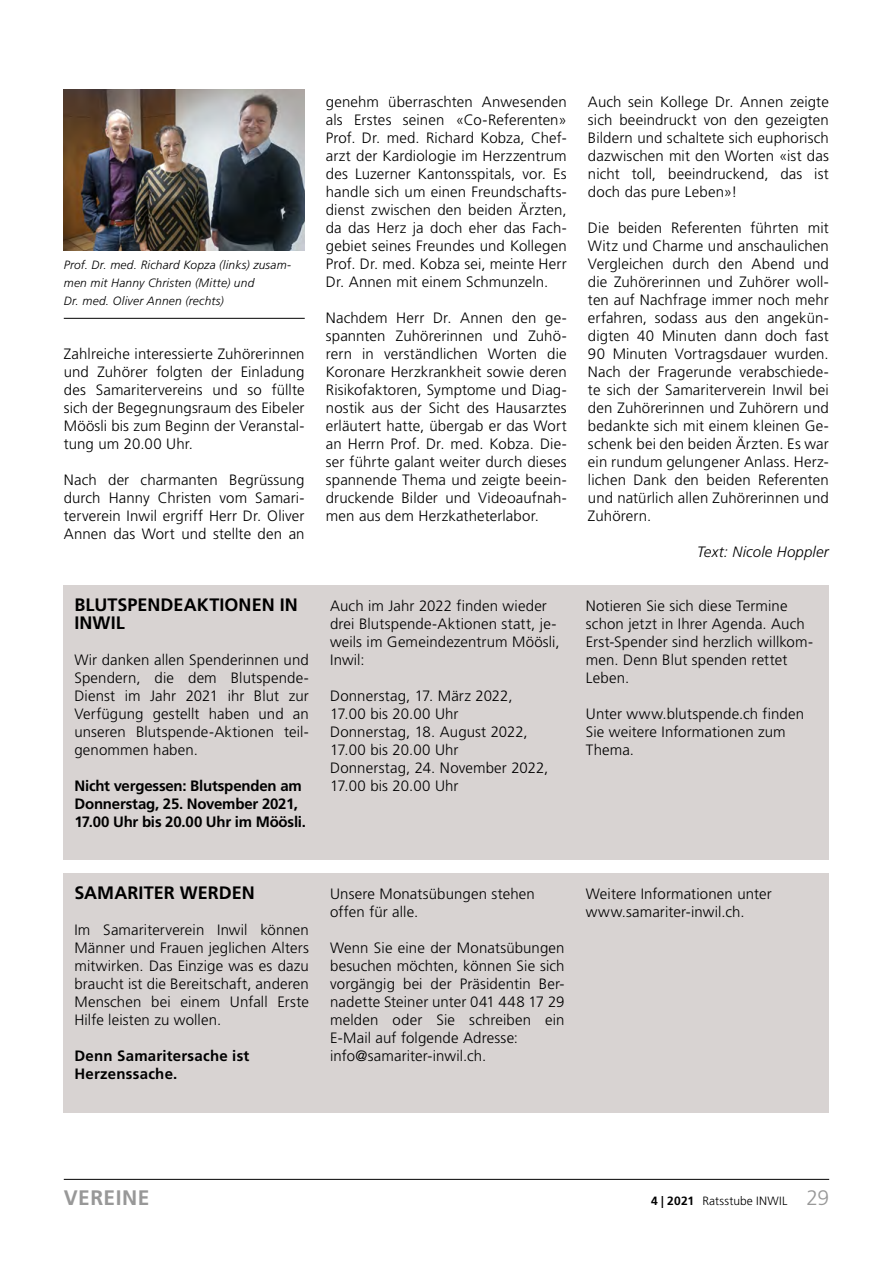
<style>
.page{position:relative;width:893px;height:1263px;background:#fff}
.page>*{position:absolute;margin:0;border:0;box-sizing:border-box;transform-origin:0 0}
.t1{font:700 21px "Frutiger LT Std";letter-spacing:.02em;color:#989898}
.t2{font:700 18px/18px "Frutiger LT Std";color:#000}
.t3{font:300 15px/18px "Frutiger LT Std";letter-spacing:.01em;color:#000;text-align:justify}
.t4{font:700 15px/18px "Frutiger LT Std";letter-spacing:-.01em;color:#000}
.t5{font:700 15px/18px "Frutiger LT Std";letter-spacing:.015em;color:#000}
.t6{font:italic 300 15px "Frutiger LT Std";letter-spacing:.01em;color:#000}
.t7{font:italic 300 12px/18px "Frutiger LT Std";letter-spacing:.015em;color:#000}
.t8{font:300 12px "Frutiger LT Std";letter-spacing:.015em;color:#000}
.s1{font-weight:700}
.s2{font-size:21px;color:#989898}
</style>
<div class="page">
<hr style="left:64px;top:1179px;width:765px;height:1px;background:#000">
<img style="left:64px;top:90px;width:241px;height:161px">
<hr style="left:64px;top:318px;width:241px;height:1px;background:#000">
<div style="left:64px;top:585px;width:765px;height:275px;background:#d8d3d2"></div>
<div style="left:64px;top:873px;width:765px;height:239px;background:#d8d3d2"></div>
<p class="t7" style="left:64px;top:256px;width:229px">Prof. Dr. med. Richard Kopza (links) zusam&shy;men mit Hanny Christen (Mitte) und<br>Dr. med. Oliver Annen (rechts)</p>
<p class="t3" style="left:64px;top:345px;width:242px">Zahlreiche interessierte Zuhörerinnen und Zuhörer folgten der Einladung des Samaritervereins und so füllte sich der Begegnungsraum des Eibeler Möösli bis zum Beginn der Veranstal&shy;tung um 20.00 Uhr.</p>
<p class="t3" style="left:64px;top:471px;width:242px">Nach der charmanten Begrüssung durch Hanny Christen vom Samari&shy;terverein Inwil ergriff Herr Dr. Oliver Annen das Wort und stellte den an</p>
<p class="t3" style="left:326px;top:93px;width:242px">genehm überraschten Anwesenden als Erstes seinen «Co-Referenten» Prof. Dr. med. Richard Kobza, Chef&shy;arzt der Kardiologie im Herzzentrum des Luzerner Kantonsspitals, vor. Es handle sich um einen Freundschafts&shy;dienst zwischen den beiden Ärzten, da das Herz ja doch eher das Fach&shy;gebiet seines Freundes und Kollegen Prof. Dr. med. Kobza sei, meinte Herr Dr. Annen mit einem Schmunzeln.</p>
<p class="t3" style="left:326px;top:309px;width:242px">Nachdem Herr Dr. Annen den ge&shy;spannten Zuhörerinnen und Zuhö&shy;rern in verständlichen Worten die Koronare Herzkrankheit sowie deren Risikofaktoren, Symptome und Diag&shy;nostik aus der Sicht des Hausarztes erläutert hatte, übergab er das Wort an Herrn Prof. Dr. med. Kobza. Die&shy;ser führte galant weiter durch dieses spannende Thema und zeigte beein&shy;druckende Bilder und Videoaufnah&shy;men aus dem Herzkatheterlabor.</p>
<p class="t2" style="left:74px;top:596px;width:225px">BLUTSPENDEAKTIONEN IN<br>INWIL</p>
<p class="t3" style="left:74px;top:651px;width:236px">Wir danken allen Spenderinnen und Spendern, die dem Blutspende-Dienst im Jahr 2021 ihr Blut zur Verfügung gestellt haben und an unseren Blutspende-Aktionen teil&shy;genommen haben.</p>
<p class="t4" style="left:74px;top:777px;width:233px">Nicht vergessen: Blutspenden am<br>Donnerstag, 25. November 2021,<br>17.00 Uhr bis 20.00 Uhr im Möösli.</p>
<p class="t3" style="left:330px;top:597px;width:231px;text-align:left">Auch im Jahr 2022 finden wieder drei Blutspende-Aktionen statt, je&shy;weils im Gemeindezentrum Möösli,<br>Inwil:</p>
<p class="t3" style="left:330px;top:687px;width:220px;text-align:left">Donnerstag, 17. März 2022,<br>17.00 bis 20.00 Uhr<br>Donnerstag, 18. August 2022,<br>17.00 bis 20.00 Uhr<br>Donnerstag, 24. November 2022,<br>17.00 bis 20.00 Uhr</p>
<p class="t3" style="left:588px;top:93px;width:242px">Auch sein Kollege Dr. Annen zeigte sich beeindruckt von den gezeigten Bildern und schaltete sich euphorisch dazwischen mit den Worten «ist das nicht toll, beeindruckend, das ist doch das pure Leben»!</p>
<p class="t3" style="left:588px;top:219px;width:242px">Die beiden Referenten führten mit Witz und Charme und anschaulichen Vergleichen durch den Abend und die Zuhörerinnen und Zuhörer woll&shy;ten auf Nachfrage immer noch mehr erfahren, sodass aus den angekün&shy;digten 40 Minuten dann doch fast 90 Minuten Vortragsdauer wurden.<br>Nach der Fragerunde verabschiede&shy;te sich der Samariterverein Inwil bei den Zuhörerinnen und Zuhörern und bedankte sich mit einem kleinen Ge&shy;schenk bei den beiden Ärzten. Es war ein rundum gelungener Anlass. Herz&shy;lichen Dank den beiden Referenten und natürlich allen Zuhörerinnen und Zuhörern.</p>
<p class="t6" style="left:697px;top:543px;width:133px">Text: Nicole Hoppler</p>
<p class="t3" style="left:586px;top:597px;width:229px;text-align:left">Notieren Sie sich diese Termine schon jetzt in Ihrer Agenda. Auch<br>Erst-Spender sind herzlich willkom&shy;men. Denn Blut spenden rettet<br>Leben.</p>
<p class="t3" style="left:586px;top:705px;width:220px;text-align:left">Unter www.blutspende.ch finden<br>Sie weitere Informationen zum<br>Thema.</p>
<p class="t2" style="left:74px;top:884px;width:182px">SAMARITER WERDEN</p>
<p class="t3" style="left:74px;top:921px;width:236px">Im Samariterverein Inwil können Männer und Frauen jeglichen Alters mitwirken. Das Einzige was es dazu braucht ist die Bereitschaft, anderen Menschen bei einem Unfall Erste Hilfe leisten zu wollen.</p>
<p class="t5" style="left:74px;top:1047px;width:177px">Denn Samaritersache ist<br>Herzenssache.</p>
<p class="t3" style="left:330px;top:885px;width:206px">Unsere Monatsübungen stehen offen für alle.</p>
<p class="t3" style="left:330px;top:939px;width:236px;text-align:left">Wenn Sie eine der Monatsübungen besuchen möchten, können Sie sich vorgängig bei der Präsidentin Ber&shy;nadette Steiner unter 041 448 17 29 melden oder Sie schreiben ein<br>E-Mail auf folgende Adresse: info@samariter-inwil.ch.</p>
<p class="t3" style="left:586px;top:885px;width:187px">Weitere Informationen unter www.samariter-inwil.ch.</p>
<h1 class="t1" style="left:64px;top:1185px;width:87px">VEREINE</h1>
<p class="t8" style="left:651px;top:1194px;width:179px"><span class="s1">4 | 2021</span> Ratsstube INWIL <span class="s2">29</span></p>
</div>
